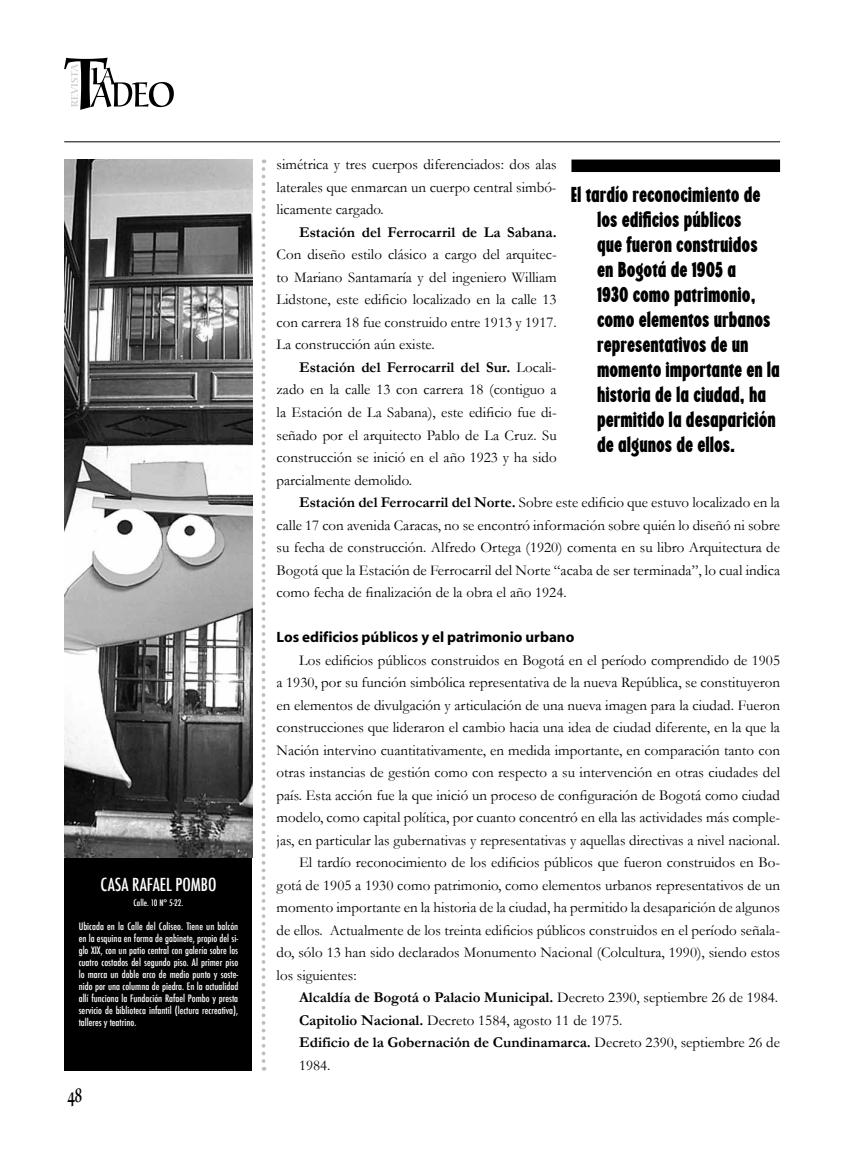
<style>
.page{position:relative;width:851px;height:1170px;background:#fff}
.page>*{position:absolute;margin:0;border:0;box-sizing:border-box;transform-origin:0 0}
.t1{font:22.5px/25px "Regatta Condensed Let Plain";color:#000}
.t2{font:20px "URW Alcuin SCT";color:#000;scale:.7 1}
.t3{font:500 condensed 17.5px "Futura";color:#fff}
.t4{font:15px/22.5px "Garamond";color:#000;text-align:justify}
.t5{font:700 15px "Garamond";color:#000}
.t6{font:700 15px "Myriad";color:#000}
.t7{font:500 condensed 10px/12px "Futura";color:#fff;text-align:justify}
.t8{font:500 condensed 8.75px "Futura";color:#fff}
.s1{font-weight:700}
.s2{font-weight:400}
</style>
<div class="page">
<svg style="left:64px;top:58px;width:110px;height:52px"></svg>
<hr style="left:64px;top:141px;width:716px;height:1px;background:#000">
<svg style="left:261px;top:169px;width:4px;height:901px"></svg>
<div style="left:571px;top:159px;width:209px;height:13px;background:#000"></div>
<div style="left:64px;top:857px;width:188px;height:213px;background:#000"></div>
<img style="left:64px;top:159px;width:188px;height:698px">
<p class="t3" style="left:100px;top:873px;width:117px">Casa Rafael Pombo</p>
<p class="t8" style="left:134px;top:897px;width:51px">Calle. 10 N° 5-22.</p>
<p class="t7" style="left:79px;top:920px;width:161px">Ubicada en la Calle del Coliseo. Tiene un balcón en la esquina en forma de gabinete, propio del si&shy;glo XIX, con un patio central con galería sobre los cuatro costados del segundo piso. Al primer piso lo marca un doble arco de medio punto y soste&shy;nido por una columna de piedra. En la actualidad allí funciona la Fundación Rafael Pombo y presta servicio de biblioteca infantil (lectura recreativa), talleres y teatrino.</p>
<h2 class="t2" style="left:67px;top:1083px;width:23px">48</h2>
<p class="t4" style="left:276px;top:153px;width:281px">simétrica y tres cuerpos diferenciados: dos alas laterales que enmarcan un cuerpo central simbó&shy;licamente cargado.</p>
<p class="t5" style="left:299px;top:223px;width:259px">Estación del Ferrocarril de La Sabana.</p>
<p class="t4" style="left:276px;top:243px;width:281px">Con diseño estilo clásico a cargo del arquitec&shy;to Mariano Santamaría y del ingeniero William Lidstone, este edificio localizado en la calle 13 con carrera 18 fue construido entre 1913 y 1917.<br>La construcción aún existe.</p>
<p class="t4" style="left:276px;top:356px;width:281px;text-indent:22px"><span class="s1">Estación del Ferrocarril del Sur.</span> Locali&shy;zado en la calle 13 con carrera 18 (contiguo a la Estación de La Sabana), este edificio fue di&shy;señado por el arquitecto Pablo de La Cruz. Su construcción se inició en el año 1923 y ha sido parcialmente demolido.</p>
<p class="t4" style="left:276px;top:491px;width:505px;text-indent:22px"><span class="s1">Estación del Ferrocarril del Norte.</span> Sobre este edificio que estuvo localizado en la calle 17 con avenida Caracas, no se encontró información sobre quién lo diseñó ni sobre su fecha de construcción. Alfredo Ortega (1920) comenta en su libro Arquitectura de Bogotá que la Estación de Ferrocarril del Norte “acaba de ser terminada”, lo cual indica como fecha de finalización de la obra el año 1924.</p>
<p class="t6" style="left:276px;top:629px;width:299px">Los edificios públicos y el patrimonio urbano</p>
<p class="t4" style="left:299px;top:648px;width:482px">Los edificios públicos construidos en Bogotá en el período comprendido de 1905</p>
<p class="t4" style="left:276px;top:671px;width:505px">a 1930, por su función simbólica representativa de la nueva República, se constituyeron</p>
<p class="t4" style="left:276px;top:693px;width:505px">en elementos de divulgación y articulación de una nueva imagen para la ciudad. Fueron</p>
<p class="t4" style="left:276px;top:716px;width:505px">construcciones que lideraron el cambio hacia una idea de ciudad diferente, en la que la</p>
<p class="t4" style="left:276px;top:738px;width:505px">Nación intervino cuantitativamente, en medida importante, en comparación tanto con</p>
<p class="t4" style="left:276px;top:761px;width:505px">otras instancias de gestión como con respecto a su intervención en otras ciudades del</p>
<p class="t4" style="left:276px;top:783px;width:505px">país. Esta acción fue la que inició un proceso de configuración de Bogotá como ciudad</p>
<p class="t4" style="left:276px;top:806px;width:505px">modelo, como capital política, por cuanto concentró en ella las actividades más comple-</p>
<p class="t4" style="left:276px;top:828px;width:505px">jas, en particular las gubernativas y representativas y aquellas directivas a nivel nacional.</p>
<p class="t4" style="left:299px;top:851px;width:482px">El tardío reconocimiento de los edificios públicos que fueron construidos en Bo-</p>
<p class="t4" style="left:276px;top:873px;width:505px">gotá de 1905 a 1930 como patrimonio, como elementos urbanos representativos de un</p>
<p class="t4" style="left:276px;top:896px;width:505px">momento importante en la historia de la ciudad, ha permitido la desaparición de algunos</p>
<p class="t4" style="left:276px;top:918px;width:505px">de ellos. Actualmente de los treinta edificios públicos construidos en el período señala-</p>
<p class="t4" style="left:276px;top:941px;width:505px">do, sólo 13 han sido declarados Monumento Nacional (Colcultura, 1990), siendo estos</p>
<p class="t4" style="left:276px;top:963px;width:82px">los siguientes:</p>
<p class="t5" style="left:299px;top:988px;width:480px">Alcaldía de Bogotá o Palacio Municipal. <span class="s2">Decreto 2390, septiembre 26 de 1984.</span></p>
<p class="t4" style="left:299px;top:1008px;width:325px"><span class="s1">Capitolio Nacional.</span> Decreto 1584, agosto 11 de 1975.</p>
<p class="t5" style="left:299px;top:1033px;width:482px">Edificio de la Gobernación de Cundinamarca. <span class="s2">Decreto 2390, septiembre 26 de</span></p>
<p class="t4" style="left:299px;top:1053px;width:33px">1984.</p>
<p class="t1" style="left:597px;top:182px;width:184px;text-indent:-26px">El tardío reconocimiento de los edificios públicos<br>que fueron construidos<br>en Bogotá de 1905 a<br>1930 como patrimonio, como elementos urbanos representativos de un momento importante en la historia de la ciudad, ha permitido la desaparición de algunos de ellos.</p>
</div>
